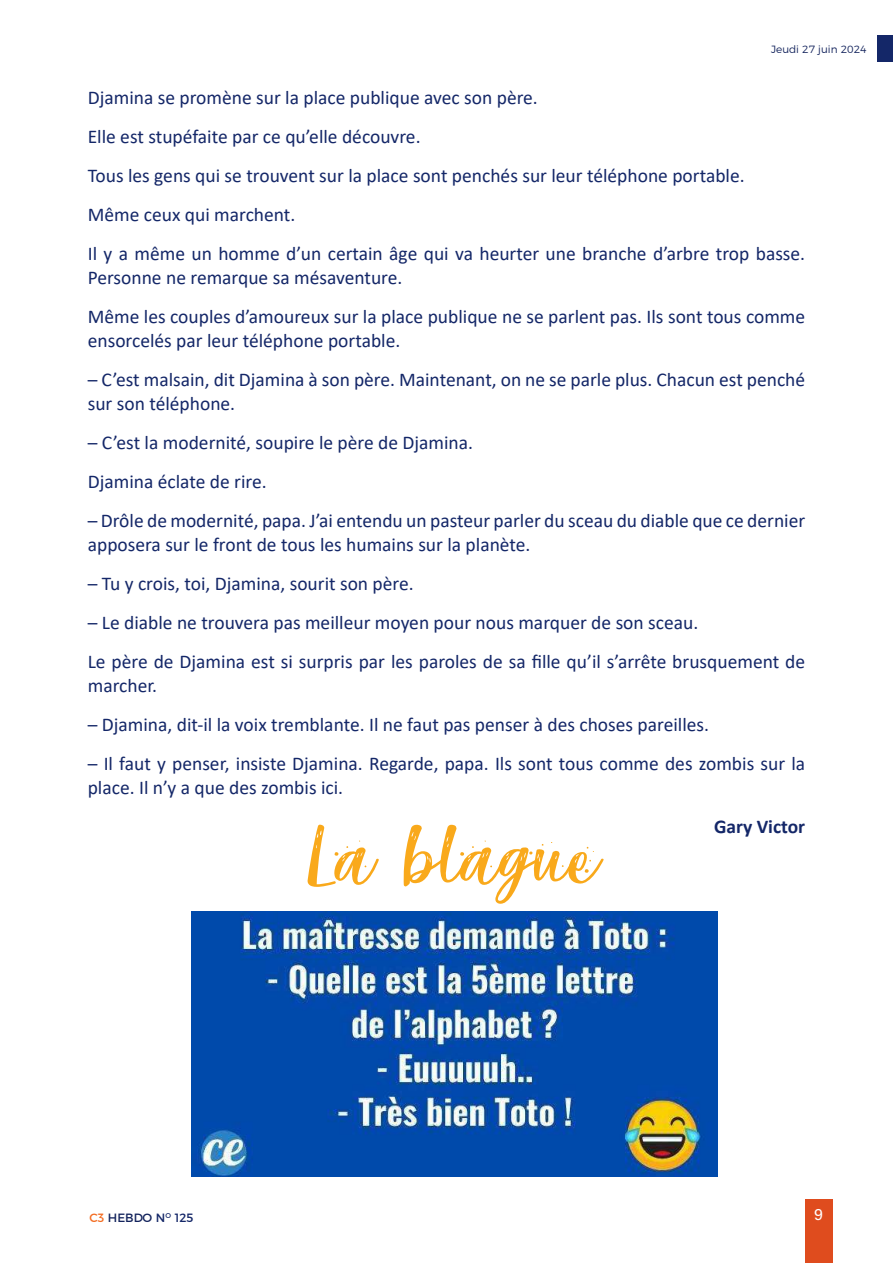
<style>
.page{position:relative;width:893px;height:1263px;background:#fff}
.page>*{position:absolute;margin:0;border:0;box-sizing:border-box;transform-origin:0 0}
.t1{font:129px "Reindeer Christmas Personal Use";color:#f9a91b}
.t2{font:19.5px/39px "Calibri";color:#142768}
.t3{font:700 19.5px "Calibri";color:#142768}
.t4{font:16.5px "Acumin Pro";color:#fff}
.t5{font:12px "Montserrat";color:#13235c}
.t6{font:300 10.5px "Montserrat";color:#13235c}
.s1{color:#f36c21}
.s2{color:#142768}
</style>
<div class="page">
<div style="left:877px;top:35px;width:16px;height:27px;background:#142768"></div>
<div style="left:805px;top:1199px;width:27px;height:64px;background:#df4c1e"></div>
<img style="left:192px;top:911px;width:526px;height:265px">
<p class="t6" style="left:771px;top:41px;width:97px">Jeudi 27 juin 2024</p>
<p class="t2" style="left:88px;top:77px;width:719px">Djamina se promène sur la place publique avec son père.<br>Elle est stupéfaite par ce qu’elle découvre.<br>Tous les gens qui se trouvent sur la place sont penchés sur leur téléphone portable.<br>Même ceux qui marchent.<br>Il y a même un homme d’un certain âge qui va heurter une branche d’arbre trop basse.</p>
<p class="t2" style="left:88px;top:257px;width:719px">Personne ne remarque sa mésaventure.<br>Même les couples d’amoureux sur la place publique ne se parlent pas. Ils sont tous comme</p>
<p class="t2" style="left:88px;top:320px;width:314px">ensorcelés par leur téléphone portable.</p>
<p class="t2" style="left:88px;top:367px;width:719px;line-height:24px">– C’est malsain, dit Djamina à son père. Maintenant, on ne se parle plus. Chacun est penché sur son téléphone.</p>
<p class="t2" style="left:88px;top:422px;width:387px">– C’est la modernité, soupire le père de Djamina.<br>Djamina éclate de rire.</p>
<p class="t2" style="left:88px;top:508px;width:719px;line-height:24px">– Drôle de modernité, papa. J’ai entendu un pasteur parler du sceau du diable que ce dernier apposera sur le front de tous les humains sur la planète.</p>
<p class="t2" style="left:88px;top:563px;width:328px">– Tu y crois, toi, Djamina, sourit son père.</p>
<p class="t2" style="left:88px;top:602px;width:719px">– Le diable ne trouvera pas meilleur moyen pour nous marquer de son sceau.<br>Le père de Djamina est si surpris par les paroles de sa fille qu’il s’arrête brusquement de</p>
<p class="t2" style="left:88px;top:665px;width:71px">marcher.</p>
<p class="t2" style="left:88px;top:704px;width:623px">– Djamina, dit-il la voix tremblante. Il ne faut pas penser à des choses pareilles.</p>
<p class="t2" style="left:88px;top:751px;width:719px;line-height:24px">– Il faut y penser, insiste Djamina. Regarde, papa. Ils sont tous comme des zombis sur la place. Il n’y a que des zombis ici.</p>
<p class="t3" style="left:714px;top:812px;width:93px">Gary Victor</p>
<h1 class="t1" style="left:305px;top:761px;width:295px">La blague</h1>
<p class="t5" style="left:89px;top:1208px;width:105px"><span class="s1">C3</span> HEBDO <span class="s2">N</span><sup>O</sup> <span class="s2">125</span></p>
<p class="t4" style="left:814px;top:1203px;width:10px">9</p>
</div>
